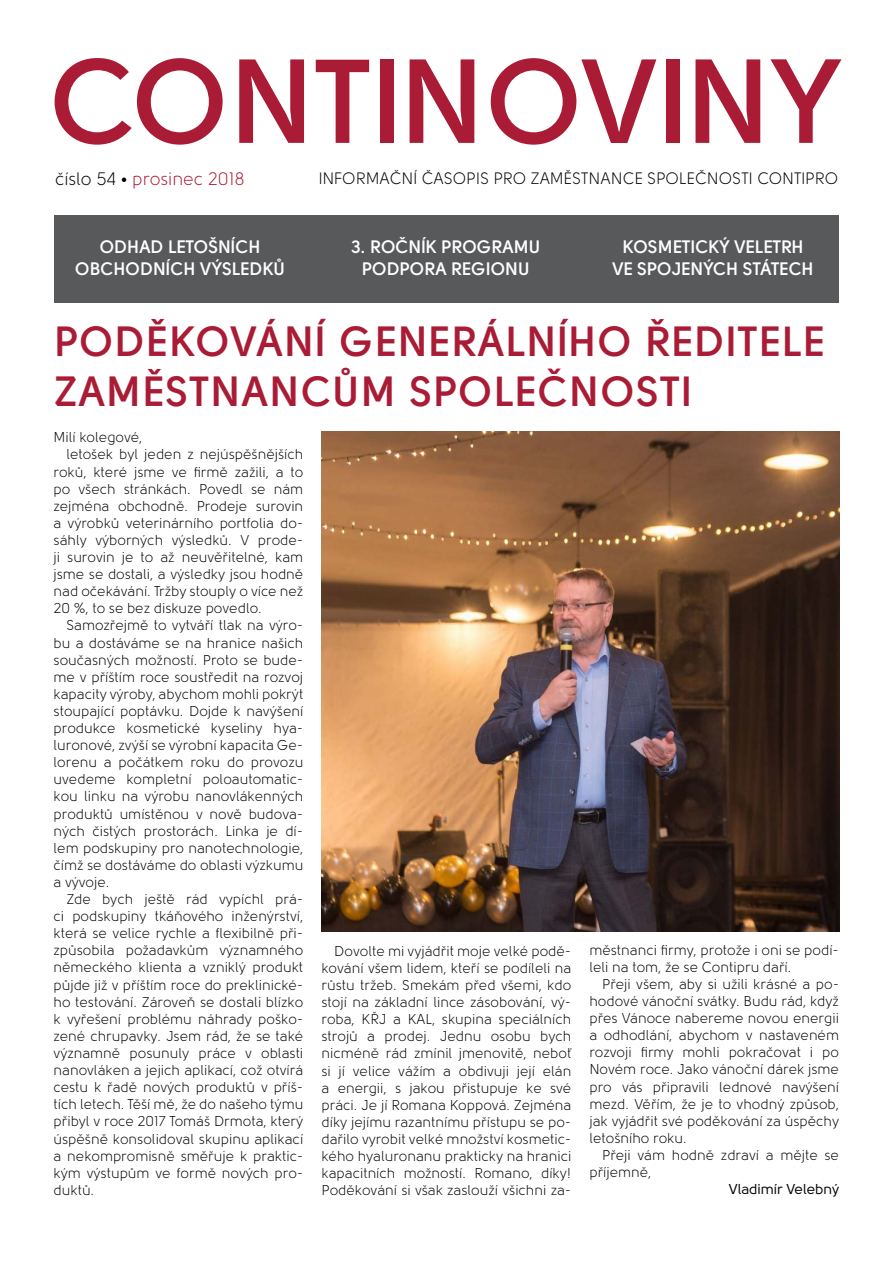
<style>
.page{position:relative;width:893px;height:1263px;background:#fff}
.page>*{position:absolute;margin:0;border:0;box-sizing:border-box;transform-origin:0 0}
.t1{font:700 118.5px "Solomon";color:#aa1c35}
.t2{font:700 42px/50.4px "Solomon";letter-spacing:.03em;color:#aa1c35}
.t3{font:700 18px/21.6px "Solomon";color:#fff;text-align:center}
.t4{font:18px "Solomon";color:#aa1c35}
.t5{font:16.5px "Solomon";color:#000}
.t6{font:14.25px/17.1px "Solomon";color:#000;text-align:justify}
.t7{font:14.25px "Solomon";color:#000}
.s1{color:#000}
</style>
<div class="page">
<div style="left:54px;top:215px;width:785px;height:87px;background:#58595b"></div>
<img style="left:322px;top:432px;width:517px;height:499px">
<h1 class="t1" style="left:50px;top:33px;width:793px">CONTINOVINY</h1>
<p class="t4" style="left:55px;top:169px;width:191px"><span class="s1">číslo 54 •</span> prosinec 2018</p>
<p class="t5" style="left:319px;top:169px;width:519px">informační časopis pro zaměstnance společnosti ContiprO</p>
<p class="t3" style="left:75px;top:236px;width:211px">ODHAD LETOŠNÍCH<br>OBCHODNÍCH VÝSLEDKŮ</p>
<p class="t3" style="left:351px;top:236px;width:191px">3. ROČNÍK PROGRAMU<br>PODPORA REGIONU</p>
<p class="t3" style="left:612px;top:236px;width:203px">KOSMETICKÝ VELETRH<br>VE SPOJENÝCH STÁTECH</p>
<h2 class="t2" style="left:54px;top:316px;width:772px">PODĚKOVÁNÍ GENERÁLNÍHO ŘEDITELE<br>ZAMĚSTNANCŮM SPOLEČNOSTI</h2>
<p class="t6" style="left:54px;top:429px;width:90px">M ilí kolegové,</p>
<p class="t6" style="left:66px;top:446px;width:238px">letošek byl jeden z nejúspěšnějších</p>
<p class="t6" style="left:54px;top:463px;width:251px">roků, které jsme ve firmě zažili, a to</p>
<p class="t6" style="left:54px;top:480px;width:251px">po všech stránkách. Povedl se nám</p>
<p class="t6" style="left:54px;top:497px;width:251px">zejména obchodně. Prodeje surovin</p>
<p class="t6" style="left:54px;top:514px;width:251px">a výrobků veterinárního portfolia do-</p>
<p class="t6" style="left:54px;top:531px;width:251px">sáhly výborných výsledků. V prode-</p>
<p class="t6" style="left:54px;top:549px;width:251px">ji surovin je to až neuvěřitelné, kam</p>
<p class="t6" style="left:54px;top:566px;width:251px">jsme se dostali, a výsledky jsou hodně</p>
<p class="t6" style="left:54px;top:583px;width:251px">nad očekávání. Tržby stouply o více než</p>
<p class="t6" style="left:54px;top:600px;width:210px">20 %, to se bez diskuze povedlo.</p>
<p class="t6" style="left:66px;top:617px;width:238px">Samozřejmě to vytváří tlak na výro-</p>
<p class="t6" style="left:54px;top:634px;width:251px">bu a dostáváme se na hranice našich</p>
<p class="t6" style="left:54px;top:651px;width:251px">současných možností. Proto se bude-</p>
<p class="t6" style="left:54px;top:668px;width:251px">me v příštím roce soustředit na rozvoj</p>
<p class="t6" style="left:54px;top:685px;width:251px">kapacity výroby, abychom mohli pokrýt</p>
<p class="t6" style="left:54px;top:702px;width:251px">stoupající poptávku. Dojde k navýšení</p>
<p class="t6" style="left:54px;top:720px;width:251px">produkce kosmetické kyseliny hya-</p>
<p class="t6" style="left:54px;top:737px;width:251px">luronové, zvýší se výrobní kapacita Ge-</p>
<p class="t6" style="left:54px;top:754px;width:251px">lorenu a počátkem roku do provozu</p>
<p class="t6" style="left:54px;top:771px;width:251px">uvedeme kompletní poloautomatic-</p>
<p class="t6" style="left:54px;top:788px;width:251px">kou linku na výrobu nanovlákenných</p>
<p class="t6" style="left:54px;top:805px;width:251px">produktů umístěnou v nově budova-</p>
<p class="t6" style="left:54px;top:822px;width:251px">ných čistých prostorách. Linka je dí-</p>
<p class="t6" style="left:54px;top:839px;width:251px">lem podskupiny pro nanotechnologie,</p>
<p class="t6" style="left:54px;top:856px;width:251px">čímž se dostáváme do oblasti výzkumu</p>
<p class="t6" style="left:54px;top:873px;width:57px">a vývoje.</p>
<p class="t6" style="left:66px;top:891px;width:238px">Zde bych ještě rád vypíchl prá-</p>
<p class="t6" style="left:54px;top:908px;width:251px">ci podskupiny tkáňového inženýrství,</p>
<p class="t6" style="left:54px;top:925px;width:251px">která se velice rychle a flexibilně při-</p>
<p class="t6" style="left:54px;top:942px;width:251px">způsobila požadavkům významného</p>
<p class="t6" style="left:54px;top:959px;width:251px">německého klienta a vzniklý produkt</p>
<p class="t6" style="left:54px;top:976px;width:251px">půjde již v příštím roce do preklinické-</p>
<p class="t6" style="left:54px;top:993px;width:251px">ho testování. Zároveň se dostali blízko</p>
<p class="t6" style="left:54px;top:1010px;width:251px">k vyřešení problému náhrady poško-</p>
<p class="t6" style="left:54px;top:1027px;width:251px">zené chrupavky. Jsem rád, že se také</p>
<p class="t6" style="left:54px;top:1044px;width:251px">významně posunuly práce v oblasti</p>
<p class="t6" style="left:54px;top:1062px;width:251px">nanovláken a jejich aplikací, což otvírá</p>
<p class="t6" style="left:54px;top:1079px;width:251px">cestu k řadě nových produktů v příš-</p>
<p class="t6" style="left:54px;top:1096px;width:251px">tích letech. Těší mě, že do našeho týmu</p>
<p class="t6" style="left:54px;top:1113px;width:251px">přibyl v roce 2017 Tomáš Drmota, který</p>
<p class="t6" style="left:54px;top:1130px;width:251px">úspěšně konsolidoval skupinu aplikací</p>
<p class="t6" style="left:54px;top:1147px;width:251px">a nekompromisně směřuje k praktic-</p>
<p class="t6" style="left:54px;top:1164px;width:251px">kým výstupům ve formě nových pro-</p>
<p class="t6" style="left:54px;top:1181px;width:42px">duktů.</p>
<p class="t6" style="left:322px;top:942px;width:252px;text-indent:13px">Dovolte mi vyjádřit moje velké podě&shy;kování všem lidem, kteří se podíleli na růstu tržeb. Smekám před všemi, kdo stojí na základní lince zásobování, vý&shy;roba, KŘJ a KAL, skupina speciálních strojů a prodej. Jednu osobu bych nicméně rád zmínil jmenovitě, neboť si jí velice vážím a obdivuji její elán a energii, s jakou přistupuje ke své práci. Je jí Romana Koppová. Zejména díky jejímu razantnímu přístupu se po&shy;dařilo vyrobit velké množství kosmetic&shy;kého hyaluronanu prakticky na hranici kapacitních možností. Romano, díky!<br>Poděkování si však zaslouží všichni za-</p>
<p class="t6" style="left:589px;top:941px;width:251px">městnanci firmy, protože i oni se podí&shy;leli na tom, že se Contipru daří.</p>
<p class="t6" style="left:589px;top:975px;width:251px;text-indent:13px">Přeji všem, aby si užili krásné a po&shy;hodové vánoční svátky. Budu rád, když přes Vánoce nabereme novou energii a odhodlání, abychom v nastaveném rozvoji firmy mohli pokračovat i po Novém roce. Jako vánoční dárek jsme pro vás připravili lednové navýšení mezd. Věřím, že je to vhodný způsob, jak vyjádřit své poděkování za úspěchy letošního roku.</p>
<p class="t6" style="left:589px;top:1146px;width:251px;text-indent:13px">Přeji vám hodně zdraví a mějte se příjemně,</p>
<p class="t7" style="left:729px;top:1181px;width:112px">Vladimír Velebný</p>
</div>
